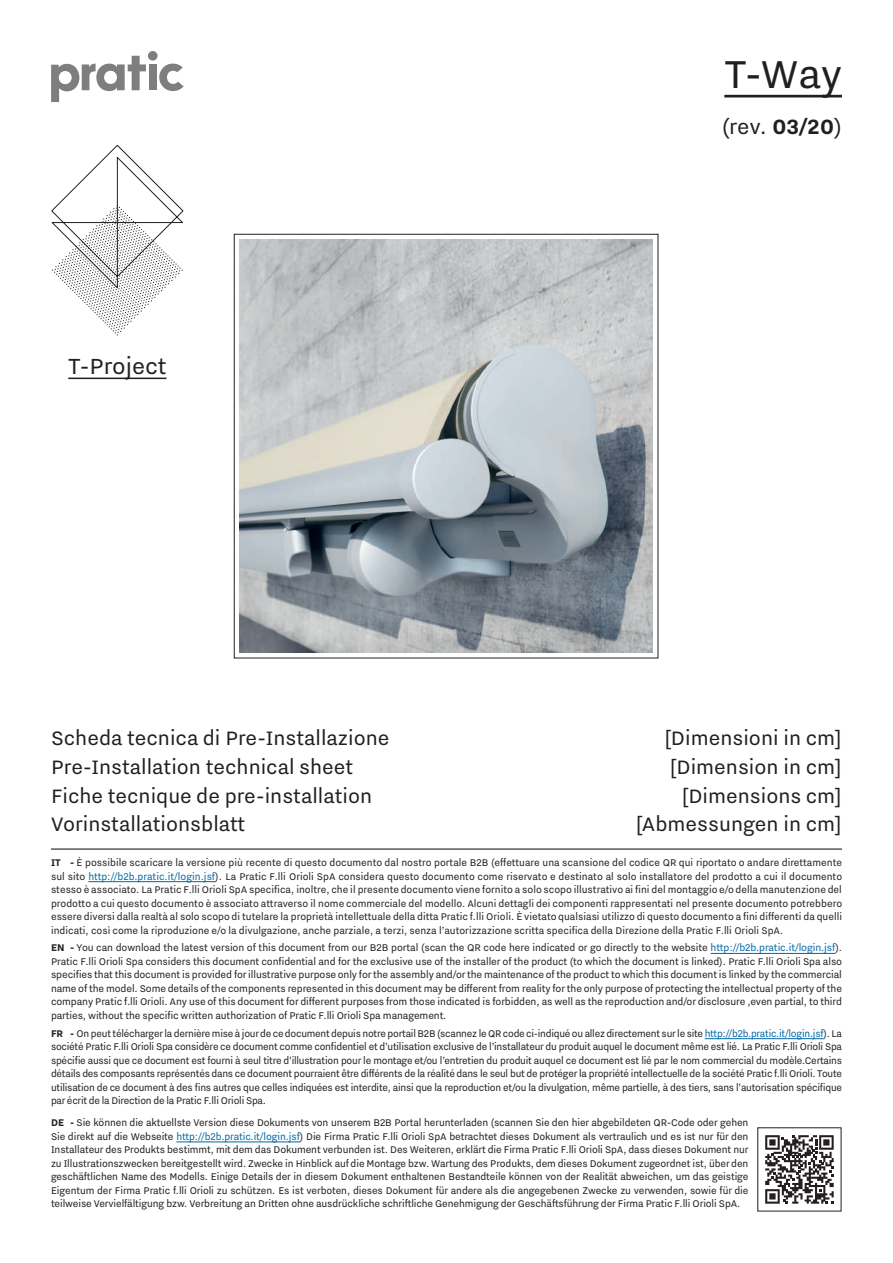
<style>
.page{position:relative;width:893px;height:1263px;background:#fff}
.page>*{position:absolute;margin:0;border:0;box-sizing:border-box;transform-origin:0 0}
.t1{font:48px "Nitti Grotesk";color:#231f20}
.t2{font:27px "Nitti Grotesk";color:#231f20}
.t3{font:25.5px "Nitti Grotesk";color:#231f20}
.t4{font:24px/28.8px "Nitti Grotesk";color:#231f20;text-align:right}
.t5{font:12px/13.5px "Nitti Grotesk";letter-spacing:-.01em;color:#231f20;text-align:justify}
.t6{font:12px/13.5px "Nitti Grotesk";letter-spacing:-.01em;color:#231f20;text-align:justify;scale:.96 1}
.s1{font-weight:700}
.s2{color:#0068a5}
</style>
<div class="page">
<hr style="left:51px;top:848px;width:791px;height:2px;background:#231f20">
<hr style="left:88px;top:881px;width:127px;height:1px;background:#0068a5">
<hr style="left:711px;top:953px;width:124px;height:1px;background:#0068a5">
<hr style="left:705px;top:1038px;width:118px;height:1px;background:#0068a5">
<svg style="left:765px;top:1135px;width:69px;height:69px"></svg>
<hr style="left:176px;top:1141px;width:124px;height:1px;background:#0068a5">
<svg style="left:159px;top:64px;width:25px;height:27px"></svg>
<div style="left:148px;top:51px;width:10px;height:10px;background:#7e7d7f;border-radius:50%"></div>
<div style="left:149px;top:64px;width:8px;height:26px;background:#7e7d7f"></div>
<svg style="left:51px;top:56px;width:95px;height:46px"></svg>
<hr style="left:724px;top:95px;width:118px;height:2px;background:#231f20">
<svg style="left:51px;top:145px;width:133px;height:191px"></svg>
<hr style="left:68px;top:378px;width:98px;height:1px;background:#231f20">
<img style="left:240px;top:240px;width:412px;height:412px">
<h2 class="t2" style="left:68px;top:351px;width:100px">T-Project</h2>
<h1 class="t1" style="left:724px;top:47px;width:120px">T-Way</h1>
<h3 class="t3" style="left:722px;top:113px;width:122px">(rev. <span class="s1">03/20</span>)</h3>
<h3 class="t4" style="left:51px;top:723px;width:340px;text-align:left">Scheda tecnica di Pre-Installazione Pre-Installation technical sheet Fiche tecnique de pre-installation Vorinstallationsblatt</h3>
<p class="t5" style="left:51px;top:855px;width:793px"><span class="s1">IT -</span> È possibile scaricare la versione più recente di questo documento dal nostro portale B2B (effettuare una scansione del codice QR qui riportato o andare direttamente sul sito <span class="s2">http://b2b.pratic.it/login.jsf</span>). La Pratic F.lli Orioli SpA considera questo documento come riservato e destinato al solo installatore del prodotto a cui il documento stesso è associato. La Pratic F.lli Orioli SpA specifica, inoltre, che il presente documento viene fornito a solo scopo illustrativo ai fini del montaggio e/o della manutenzione del prodotto a cui questo documento è associato attraverso il nome commerciale del modello. Alcuni dettagli dei componenti rappresentati nel presente documento potrebbero essere diversi dalla realtà al solo scopo di tutelare la proprietà intellettuale della ditta Pratic f.lli Orioli. È vietato qualsiasi utilizzo di questo documento a fini differenti da quelli indicati, così come la riproduzione e/o la divulgazione, anche parziale, a terzi, senza l’autorizzazione scritta specifica della Direzione della Pratic F.lli Orioli SpA.</p>
<p class="t5" style="left:51px;top:941px;width:793px"><span class="s1">EN -</span> You can download the latest version of this document from our B2B portal (scan the QR code here indicated or go directly to the website <span class="s2">http://b2b.pratic.it/login.jsf</span>).<br>Pratic F.lli Orioli Spa considers this document confidential and for the exclusive use of the installer of the product (to which the document is linked). Pratic F.lli Orioli Spa also specifies that this document is provided for illustrative purpose only for the assembly and/or the maintenance of the product to which this document is linked by the commercial name of the model. Some details of the components represented in this document may be different from reality for the only purpose of protecting the intellectual property of the company Pratic f.lli Orioli. Any use of this document for different purposes from those indicated is forbidden, as well as the reproduction and/or disclosure ,even partial, to third parties, without the specific written authorization of Pratic F.lli Orioli Spa management.</p>
<p class="t6" style="left:51px;top:1026px;width:826px"><span class="s1">FR -</span> On peut télécharger la dernière mise à jour de ce document depuis notre portail B2B (scannez le QR code ci-indiqué ou allez directement sur le site <span class="s2">http://b2b.pratic.it/login.jsf</span>). La société Pratic F.lli Orioli Spa considère ce document comme confidentiel et d’utilisation exclusive de l’installateur du produit auquel le document même est lié. La Pratic F.lli Orioli Spa spécifie aussi que ce document est fourni à seul titre d’illustration pour le montage et/ou l’entretien du produit auquel ce document est lié par le nom commercial du modèle.Certains détails des composants représentés dans ce document pourraient être différents de la réalité dans le seul but de protéger la propriété intellectuelle de la société Pratic f.lli Orioli. Toute utilisation de ce document à des fins autres que celles indiquées est interdite, ainsi que la reproduction et/ou la divulgation, même partielle, à des tiers, sans l’autorisation spécifique par écrit de la Direction de la Pratic F.lli Orioli Spa.</p>
<p class="t5" style="left:51px;top:1116px;width:699px"><span class="s1">DE -</span> Sie können die aktuellste Version diese Dokuments von unserem B2B Portal herunterladen (scannen Sie den hier abgebildeten QR-Code oder gehen Sie direkt auf die Webseite <span class="s2">http://b2b.pratic.it/login.jsf</span>) Die Firma Pratic F.lli Orioli SpA betrachtet dieses Dokument als vertraulich und es ist nur für den Installateur des Produkts bestimmt, mit dem das Dokument verbunden ist. Des Weiteren, erklärt die Firma Pratic F.lli Orioli SpA, dass dieses Dokument nur zu Illustrationszwecken bereitgestellt wird. Zwecke in Hinblick auf die Montage bzw. Wartung des Produkts, dem dieses Dokument zugeordnet ist, über den geschäftlichen Name des Modells. Einige Details der in diesem Dokument enthaltenen Bestandteile können von der Realität abweichen, um das geistige Eigentum der Firma Pratic f.lli Orioli zu schützen. Es ist verboten, dieses Dokument für andere als die angegebenen Zwecke zu verwenden, sowie für die teilweise Vervielfältigung bzw. Verbreitung an Dritten ohne ausdrückliche schriftliche Genehmigung der Geschäftsführung der Firma Pratic F.lli Orioli SpA.</p>
<h3 class="t4" style="left:635px;top:723px;width:208px">[Dimensioni in cm] [Dimension in cm] [Dimensions cm] [Abmessungen in cm]</h3>
</div>
